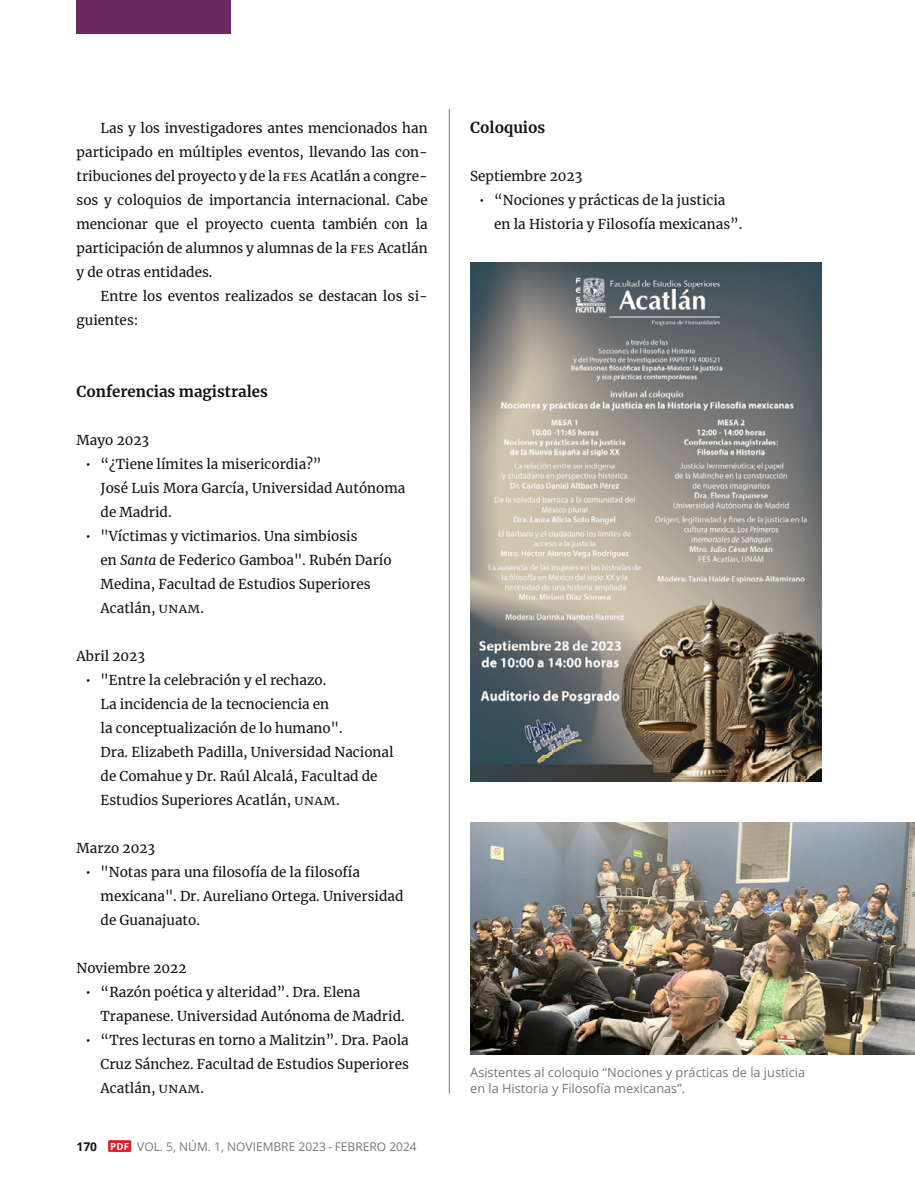
<style>
.page{position:relative;width:915px;height:1191px;background:#fff}
.page>*{position:absolute;margin:0;border:0;box-sizing:border-box;transform-origin:0 0}
.t1{font:700 15px "Merriweather";color:#121212}
.t2{font:13.5px/24px "Merriweather";color:#121212}
.t3{font:12.75px/16.5px "Open Sans";color:#757776}
.t4{font:12px "Open Sans";color:#757776}
.s1{font-size:10.8px}
.s2{font-style:italic}
.s3{font-weight:700;color:#121212}
.s4{font-weight:700;font-size:9.75px;color:#fff}
</style>
<div class="page">
<div style="left:77px;top:0;width:154px;height:33px;background:#6a2a5f"></div>
<img style="left:470px;top:263px;width:351px;height:518px">
<img style="left:470px;top:822px;width:444px;height:232px">
<hr style="left:449px;top:109px;width:1px;height:984px;background:#757776">
<div style="left:108px;top:1140px;width:23px;height:12px;background:#d81f27;border-radius:2px"></div>
<p class="t2" style="left:77px;top:116px;width:352px;text-align:justify;text-indent:24px">Las y los investigadores antes mencionados han participado en múltiples eventos, llevando las con&shy;tribuciones del proyecto y de la <span class="s1">FES</span> Acatlán a congre&shy;sos y coloquios de importancia internacional. Cabe mencionar que el proyecto cuenta también con la participación de alumnos y alumnas de la <span class="s1">FES</span> Acatlán y de otras entidades.</p>
<p class="t2" style="left:77px;top:284px;width:352px;text-indent:24px">Entre los eventos realizados se destacan los si&shy;guientes:</p>
<p class="t1" style="left:77px;top:381px;width:193px">Conferencias magistrales</p>
<p class="t2" style="left:77px;top:428px;width:74px">Mayo 2023</p>
<p class="t2" style="left:101px;top:452px;width:306px;text-indent:-15px">• “¿Tiene límites la misericordia?”<br>José Luis Mora García, Universidad Autónoma de Madrid.</p>
<p class="t2" style="left:101px;top:524px;width:292px;text-indent:-15px">• "Víctimas y victimarios. Una simbiosis<br>en <span class="s2">Santa</span> de Federico Gamboa". Rubén Darío Medina, Facultad de Estudios Superiores Acatlán, <span class="s1">UNAM</span>.</p>
<p class="t2" style="left:77px;top:644px;width:70px">Abril 2023</p>
<p class="t2" style="left:101px;top:668px;width:294px;text-indent:-15px">• "Entre la celebración y el rechazo.<br>La incidencia de la tecnociencia en<br>la conceptualización de lo humano".<br>Dra. Elizabeth Padilla, Universidad Nacional de Comahue y Dr. Raúl Alcalá, Facultad de Estudios Superiores Acatlán, <span class="s1">UNAM</span>.</p>
<p class="t2" style="left:77px;top:836px;width:80px">Marzo 2023</p>
<p class="t2" style="left:101px;top:860px;width:304px;text-indent:-15px">• "Notas para una filosofía de la filosofía mexicana". Dr. Aureliano Ortega. Universidad de Guanajuato.</p>
<p class="t2" style="left:77px;top:956px;width:111px">Noviembre 2022</p>
<p class="t2" style="left:101px;top:980px;width:305px;text-indent:-15px">• “Razón poética y alteridad”. Dra. Elena<br>Trapanese. Universidad Autónoma de Madrid.</p>
<p class="t2" style="left:101px;top:1028px;width:309px;text-align:justify;text-indent:-15px">• “Tres lecturas en torno a Malitzin”. Dra. Paola Cruz Sánchez. Facultad de Estudios Superiores Acatlán, <span class="s1">UNAM</span>.</p>
<p class="t4" style="left:77px;top:1138px;width:341px"><span class="s3">170</span> <span class="s4">PDF</span> VOL. 5, NÚM. 1, NOVIEMBRE 2023 - FEBRERO 2024</p>
<p class="t1" style="left:470px;top:117px;width:77px">Coloquios</p>
<p class="t2" style="left:470px;top:164px;width:113px">Septiembre 2023</p>
<p class="t2" style="left:494px;top:188px;width:250px;text-indent:-15px">• “Nociones y prácticas de la justicia en la Historia y Filosofía mexicanas”.</p>
<p class="t3" style="left:470px;top:1063px;width:336px">Asistentes al coloquio “Nociones y prácticas de la justicia en la Historia y Filosofía mexicanas”.</p>
</div>
